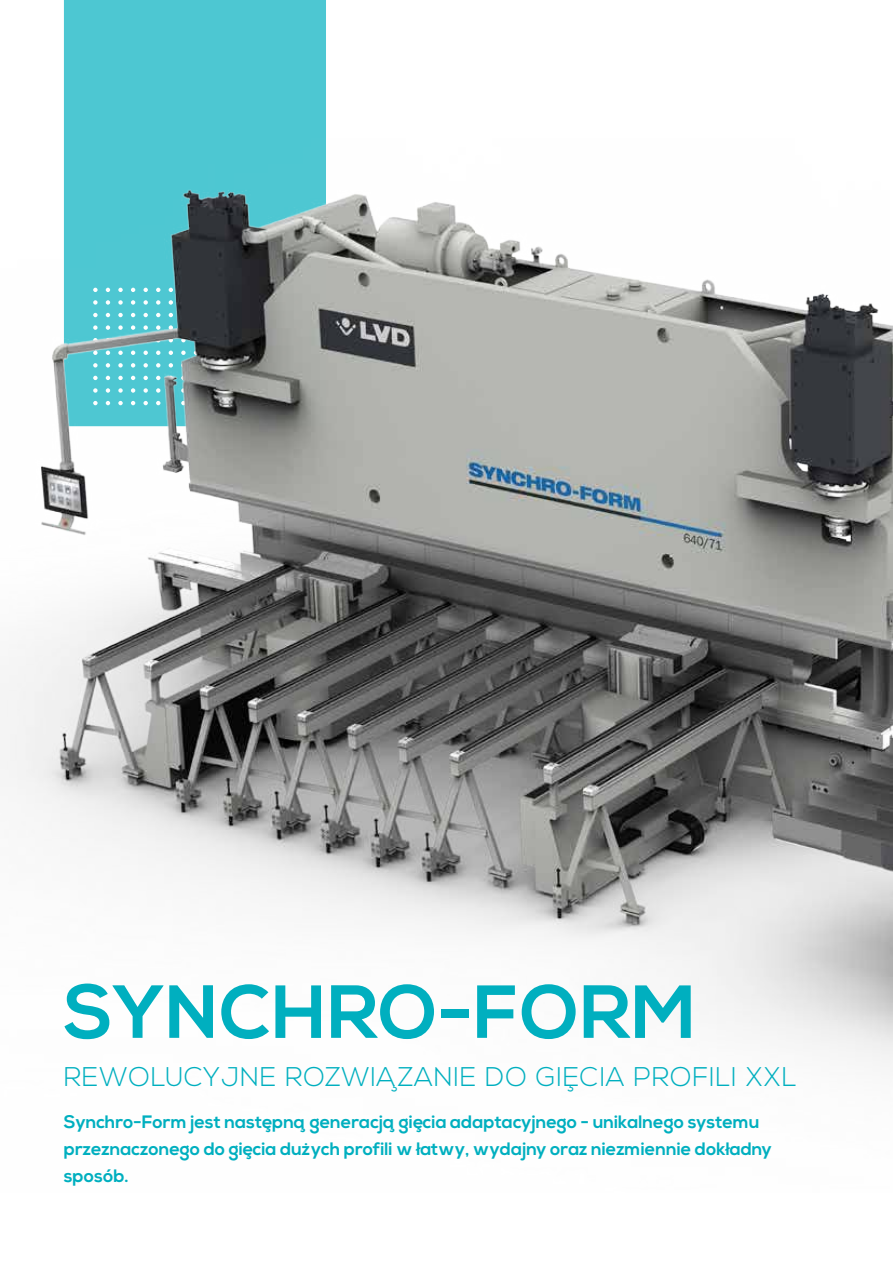
<style>
.page{position:relative;width:893px;height:1263px;background:#fff}
.page>*{position:absolute;margin:0;border:0;box-sizing:border-box;transform-origin:0 0}
.t1{font:700 75px "Nexa";letter-spacing:.01em;color:#00afbf}
.t2{font:300 27px "Nexa";letter-spacing:.025em;color:#00afbf}
.t3{font:700 18px/27px "Nexa";color:#00afbf}
</style>
<div class="page">
<div style="left:64px;top:0;width:262px;height:139px;background:#4dc7d2"></div>
<img style="left:0;top:139px;width:893px;height:926px">
<h1 class="t1" style="left:64px;top:969px;width:634px">SYNCHRO-FORM</h1>
<h2 class="t2" style="left:64px;top:1061px;width:734px">REWOLUCYJNE ROZWIA¸ZANIE DO GIE¸ CIA PROFILI XXL</h2>
<p class="t3" style="left:64px;top:1109px;width:710px">Synchro-Form jest naste¸pna¸ generacja¸ gie¸cia adaptacyjnego - unikalnego systemu przeznaczonego do gie¸cia duz•ych profili w łatwy, wydajny oraz niezmiennie dokładny sposób.</p>
</div>
